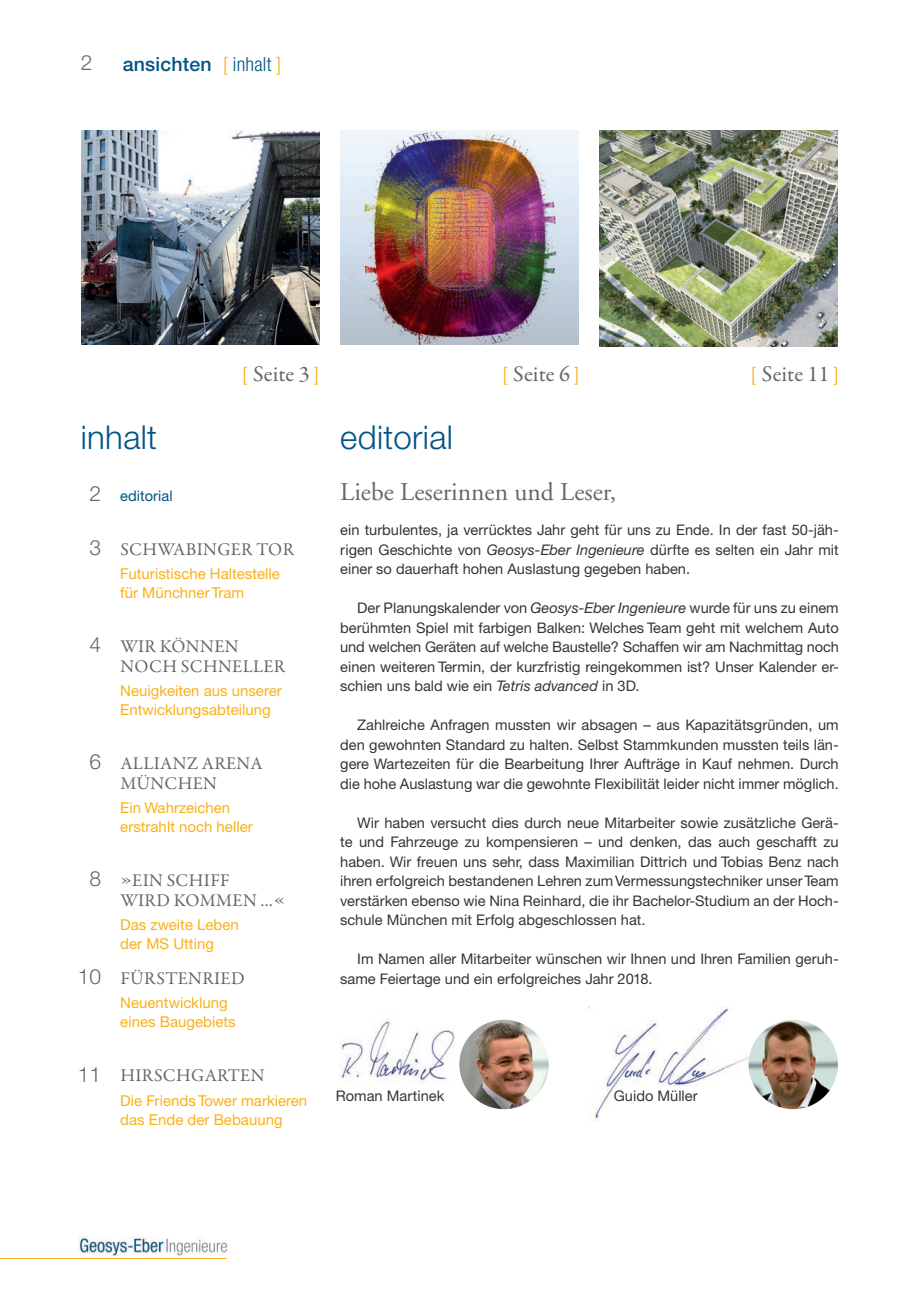
<style>
.page{position:relative;width:906px;height:1289px;background:#fff}
.page>*{position:absolute;margin:0;border:0;box-sizing:border-box;transform-origin:0 0}
.t1{font:300 33px "Helvetica Neue CE";letter-spacing:.01em;color:#005486}
.t2{font:25.5px "Adobe Garamond LT";color:#656868}
.t3{font:22.5px "Garamond Premr Pro";color:#656868}
.t4{font:300 21px "Helvetica Neue CE";color:#656868}
.t5{font:500 19.5px "Helvetica Neue CE";letter-spacing:.01em;color:#005486}
.t6{font:18px/19.5px "Garamond Premr Pro";letter-spacing:.02em;color:#656868}
.t7{font:15px/19.5px "Helvetica Neue CE";color:#fbb018}
.t8{font:14.7px/19.5px "Helvetica Neue CE";color:#313638;text-align:justify}
.t9{font:14.7px "Helvetica Neue CE";color:#005486}
.s1{font-weight:300;color:#fbb018}
.s2{font-family:"Helvetica Neue";font-weight:300;font-stretch:condensed}
.s3{font-family:"Helvetica Neue CE";font-weight:300;font-size:19.5px;color:#fbb018}
.s4{font-style:italic}
</style>
<div class="page">
<hr style="left:0;top:1257px;width:227px;height:1px;background:#fbb018">
<img style="left:79px;top:1236px;width:149px;height:19px">
<img style="left:341px;top:130px;width:238px;height:215px">
<img style="left:600px;top:130px;width:238px;height:217px">
<img style="left:81px;top:130px;width:238px;height:214px">
<img style="left:589px;top:1006px;width:184px;height:116px">
<img style="left:748px;top:1019px;width:90px;height:90px;border-radius:45px">
<img style="left:340px;top:1019px;width:115px;height:64px">
<img style="left:459px;top:1019px;width:90px;height:90px;border-radius:45px">
<h3 class="t4" style="left:81px;top:50px;width:13px">2</h3>
<h3 class="t5" style="left:123px;top:52px;width:160px">ansichten <span class="s1">[</span> <span class="s2">inhalt</span> <span class="s1">]</span></h3>
<h3 class="t3" style="left:242px;top:360px;width:78px"><span class="s3">[</span> Seite 3 <span class="s3">]</span></h3>
<h3 class="t3" style="left:503px;top:360px;width:78px"><span class="s3">[</span> Seite 6 <span class="s3">]</span></h3>
<h3 class="t3" style="left:751px;top:360px;width:89px"><span class="s3">[</span> Seite 11 <span class="s3">]</span></h3>
<h1 class="t1" style="left:81px;top:417px;width:78px">inhalt</h1>
<h1 class="t1" style="left:340px;top:417px;width:114px">editorial</h1>
<h3 class="t4" style="left:89px;top:480px;width:13px">2</h3>
<h3 class="t4" style="left:89px;top:534px;width:13px">3</h3>
<h2 class="t2" style="left:340px;top:476px;width:277px">Liebe Leserinnen und Leser,</h2>
<p class="t8" style="left:340px;top:520px;width:500px">ein turbulentes, ja verrücktes Jahr geht für uns zu Ende. In der fast 50-jäh&shy;rigen Geschichte von <span class="s4">Geosys-Eber Ingenieure</span> dürfte es selten ein Jahr mit einer so dauerhaft hohen Auslastung gegeben haben.</p>
<p class="t8" style="left:340px;top:598px;width:500px;text-indent:17px">Der Planungskalender von <span class="s4">Geosys-Eber Ingenieure</span> wurde für uns zu einem berühmten Spiel mit farbigen Balken: Welches Team geht mit welchem Auto und welchen Geräten auf welche Baustelle? Schaffen wir am Nachmittag noch einen weiteren Termin, der kurzfristig reingekommen ist? Unser Kalender er&shy;schien uns bald wie ein <span class="s4">Tetris advanced</span> in 3D.</p>
<p class="t8" style="left:340px;top:715px;width:500px;text-indent:17px">Zahlreiche Anfragen mussten wir absagen – aus Kapazitätsgründen, um den gewohnten Standard zu halten. Selbst Stammkunden mussten teils län&shy;gere Wartezeiten für die Bearbeitung Ihrer Aufträge in Kauf nehmen. Durch die hohe Auslastung war die gewohnte Flexibilität leider nicht immer möglich.</p>
<p class="t8" style="left:340px;top:813px;width:500px;text-indent:17px">Wir haben versucht dies durch neue Mitarbeiter sowie zusätzliche Gerä&shy;te und Fahrzeuge zu kompensieren – und denken, das auch geschafft zu haben. Wir freuen uns sehr, dass Maximilian Dittrich und Tobias Benz nach ihren erfolgreich bestandenen Lehren zum Vermessungstechniker unser Team verstärken ebenso wie Nina Reinhard, die ihr Bachelor-Studium an der Hoch&shy;schule München mit Erfolg abgeschlossen hat.</p>
<p class="t8" style="left:340px;top:949px;width:500px;text-indent:17px">Im Namen aller Mitarbeiter wünschen wir Ihnen und Ihren Familien geruh&shy;same Feiertage und ein erfolgreiches Jahr 2018.</p>
<p class="t9" style="left:120px;top:486px;width:54px">editorial</p>
<p class="t6" style="left:120px;top:539px;width:175px">SCHWABINGER TOR</p>
<p class="t7" style="left:120px;top:563px;width:161px">Futuristische Haltestelle für Münchner Tram</p>
<p class="t6" style="left:120px;top:637px;width:166px">WIR KÖNNEN<br>NOCH SCHNELLER</p>
<p class="t7" style="left:120px;top:680px;width:163px">Neuigkeiten aus unserer<br>Entwicklungsabteilung</p>
<p class="t6" style="left:120px;top:754px;width:144px">ALLIANZ ARENA<br>MÜNCHEN</p>
<p class="t7" style="left:120px;top:797px;width:134px">Ein Wahrzeichen erstrahlt noch heller</p>
<h3 class="t4" style="left:89px;top:632px;width:13px">4</h3>
<h3 class="t4" style="left:89px;top:749px;width:13px">6</h3>
<h3 class="t4" style="left:89px;top:866px;width:13px">8</h3>
<p class="t6" style="left:120px;top:871px;width:167px">»EIN SCHIFF<br>WIRD KOMMEN …«</p>
<p class="t7" style="left:120px;top:914px;width:120px">Das zweite Leben der MS Utting</p>
<p class="t6" style="left:120px;top:968px;width:126px">FÜRSTENRIED</p>
<p class="t7" style="left:120px;top:992px;width:117px">Neuentwicklung eines Baugebiets</p>
<p class="t6" style="left:120px;top:1066px;width:146px">HIRSCHGARTEN</p>
<p class="t7" style="left:120px;top:1090px;width:188px">Die Friends Tower markieren das Ende der Bebauung</p>
<p class="t8" style="left:614px;top:1086px;width:85px">Guido Müller</p>
<h3 class="t4" style="left:78px;top:963px;width:25px">10</h3>
<h3 class="t4" style="left:78px;top:1061px;width:25px">11</h3>
<p class="t8" style="left:336px;top:1086px;width:110px">Roman Martinek</p>
</div>
